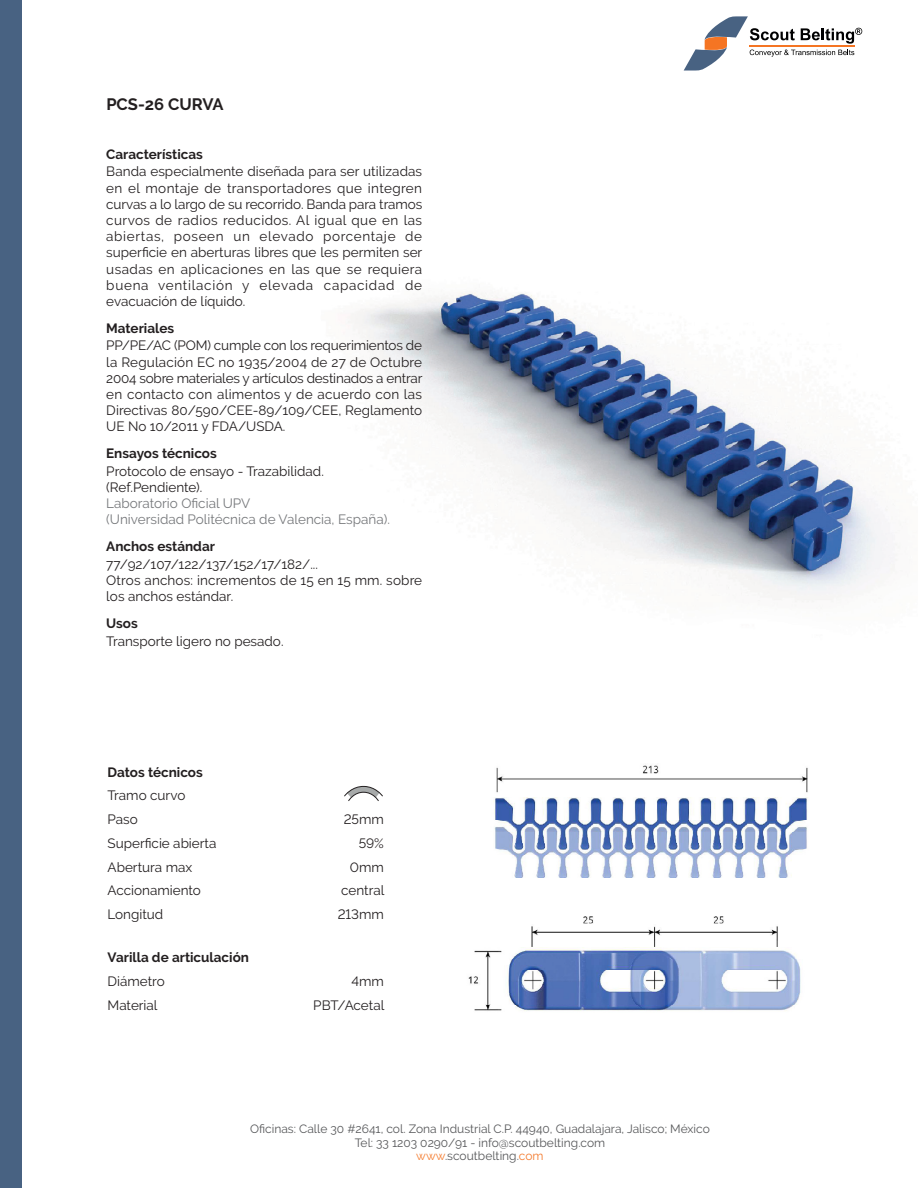
<style>
.page{position:relative;width:918px;height:1188px;background:#fff}
.page>*{position:absolute;margin:0;border:0;box-sizing:border-box;transform-origin:0 0}
.t1{font:700 16.5px "Raleway";color:#231f20}
.t2{font:13.5px/16.2px "Raleway";color:#231f20}
.t3{font:700 13.5px "Raleway";color:#231f20}
.t4{font:13.5px/16.2px "Raleway";color:#76787b}
.t5{font:12px/14.4px "Raleway";color:#57585a;text-align:center}
.s1{color:#f47c30}
</style>
<div class="page">
<img style="left:468px;top:765px;width:340px;height:246px">
<img style="left:348px;top:291px;width:551px;height:311px">
<div style="left:0;top:0;width:21px;height:1188px;background:#486282"></div>
<svg style="left:344px;top:786px;width:39px;height:15px"></svg>
<svg style="left:684px;top:16px;width:178px;height:55px"></svg>
<p class="t1" style="left:106px;top:95px;width:119px">PCS-26 CURVA</p>
<p class="t3" style="left:106px;top:146px;width:98px">Características</p>
<p class="t2" style="left:106px;top:163px;width:318px;text-align:justify">Banda especialmente diseñada para ser utilizadas en el montaje de transportadores que integren curvas a lo largo de su recorrido. Banda para tramos curvos de radios reducidos. Al igual que en las abiertas, poseen un elevado porcentaje de superficie en aberturas libres que les permiten ser usadas en aplicaciones en las que se requiera buena ventilación y elevada capacidad de evacuación de líquido.</p>
<p class="t3" style="left:106px;top:320px;width:69px">Materiales</p>
<p class="t2" style="left:106px;top:337px;width:318px;text-align:justify">PP/PE/AC (POM) cumple con los requerimientos de la Regulación EC no 1935/2004 de 27 de Octubre 2004 sobre materiales y artículos destinados a entrar en contacto con alimentos y de acuerdo con las Directivas 80/590/CEE-89/109/CEE, Reglamento UE No 10/2011 y FDA/USDA.</p>
<p class="t3" style="left:106px;top:446px;width:112px">Ensayos técnicos</p>
<p class="t2" style="left:106px;top:463px;width:219px">Protocolo de ensayo - Trazabilidad. (Ref.Pendiente).</p>
<p class="t4" style="left:106px;top:495px;width:285px">Laboratorio Oficial UPV<br>(Universidad Politécnica de Valencia, España).</p>
<p class="t3" style="left:106px;top:539px;width:110px">Anchos estándar</p>
<p class="t2" style="left:106px;top:556px;width:317px">77/92/107/122/137/152/17/182/...<br>Otros anchos: incrementos de 15 en 15 mm. sobre los anchos estándar.</p>
<p class="t3" style="left:106px;top:615px;width:33px">Usos</p>
<p class="t2" style="left:106px;top:633px;width:179px">Transporte ligero no pesado.</p>
<p class="t3" style="left:108px;top:764px;width:97px">Datos técnicos</p>
<p class="t2" style="left:108px;top:784px;width:79px;line-height:23.7px">Tramo curvo<br>Paso</p>
<p class="t2" style="left:344px;top:811px;width:42px">25mm</p>
<p class="t2" style="left:108px;top:835px;width:110px">Superficie abierta</p>
<p class="t2" style="left:359px;top:835px;width:27px">59%</p>
<p class="t2" style="left:108px;top:859px;width:86px">Abertura max</p>
<p class="t2" style="left:350px;top:859px;width:36px">0mm</p>
<p class="t2" style="left:108px;top:882px;width:95px">Accionamiento</p>
<p class="t2" style="left:341px;top:882px;width:45px">central</p>
<p class="t2" style="left:108px;top:906px;width:57px">Longitud</p>
<p class="t2" style="left:338px;top:906px;width:48px">213mm</p>
<p class="t3" style="left:108px;top:950px;width:143px">Varilla de articulación</p>
<p class="t2" style="left:108px;top:973px;width:59px">Diámetro</p>
<p class="t2" style="left:351px;top:973px;width:34px">4mm</p>
<p class="t2" style="left:108px;top:997px;width:52px">Material</p>
<p class="t2" style="left:313px;top:997px;width:73px">PBT/Acetal</p>
<p class="t5" style="left:250px;top:1121px;width:461px">Oficinas: Calle 30 #2641, col. Zona Industrial C.P. 44940, Guadalajara, Jalisco; México<br>Tel: 33 1203 0290/91 - info@scoutbelting.com</p>
<p class="t5" style="left:416px;top:1149px;width:129px"><span class="s1">www</span>.scoutbelting.<span class="s1">com</span></p>
</div>
